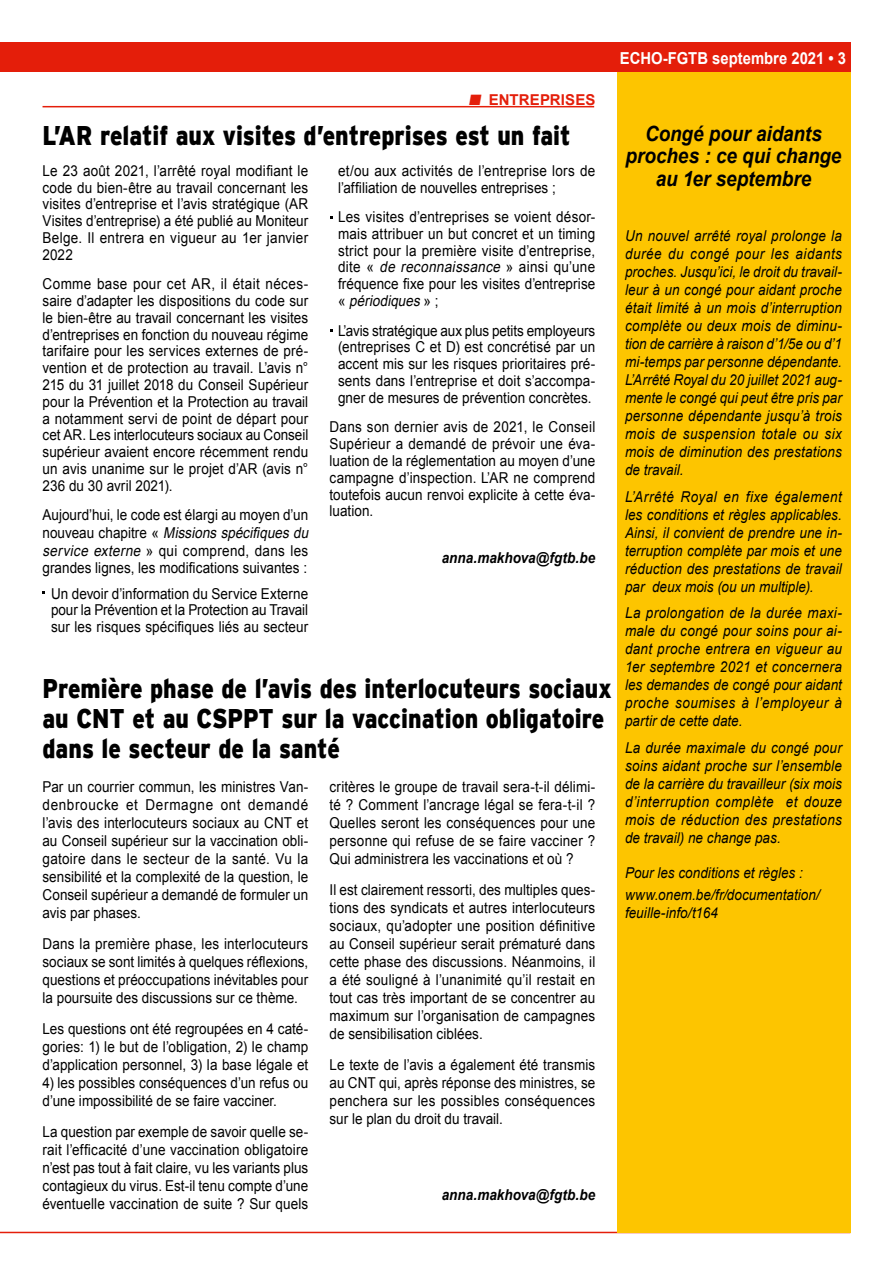
<style>
.page{position:relative;width:893px;height:1263px;background:#fff}
.page>*{position:absolute;margin:0;border:0;box-sizing:border-box;transform-origin:0 0}
.t1{font:900 27px/30px "Interstate";color:#000;scale:.85 1}
.t2{font:italic 700 21px/22.5px "Arial";letter-spacing:-.005em;color:#000;text-align:center;scale:.9 1}
.t3{font:700 16.5px "Arial";color:#fff;scale:.9 1}
.t4{font:15px/16.8px "Arial";letter-spacing:.005em;color:#000;text-align:justify;scale:.9 1}
.t5{font:italic 15px/18px "Arial";letter-spacing:.01em;color:#000;text-align:justify;scale:.9 1}
.t6{font:italic 700 15px "Arial";letter-spacing:.005em;color:#000;scale:.9 1}
.t7{font:700 15px "Arial";letter-spacing:.005em;color:#e41e0a}
.s1{font-style:italic}
</style>
<div class="page">
<div style="left:0;top:43px;width:850px;height:29px;background:#e41e0a"></div>
<hr style="left:0;top:1232px;width:850px;height:1px;background:#e41e0a">
<div style="left:617px;top:72px;width:233px;height:1161px;background:#fdc500"></div>
<hr style="left:43px;top:106px;width:551px;height:1px;background:#e41e0a">
<p class="t3" style="left:620px;top:47px;width:253px">ECHO-FGTB septembre 2021 • 3</p>
<p class="t7" style="left:469px;top:90px;width:128px">■ ENTREPRISES</p>
<h1 class="t1" style="left:43px;top:120px;width:623px">L’AR relatif aux visites d’entreprises est un fait</h1>
<p class="t4" style="left:43px;top:162px;width:297px">Le 23 août 2021, l’arrêté royal modifiant le code du bien-être au travail concernant les visites d’entreprise et l’avis stratégique (AR Visites d’entreprise) a été publié au Moniteur Belge. Il entrera en vigueur au 1er janvier 2022</p>
<p class="t4" style="left:43px;top:276px;width:297px">Comme base pour cet AR, il était néces&shy;saire d’adapter les dispositions du code sur le bien-être au travail concernant les visites d’entreprises en fonction du nouveau régime tarifaire pour les services externes de pré&shy;vention et de protection au travail. L’avis n° 215 du 31 juillet 2018 du Conseil Supérieur pour la Prévention et la Protection au travail a notamment servi de point de départ pour cet AR. Les interlocuteurs sociaux au Conseil supérieur avaient encore récemment rendu un avis unanime sur le projet d’AR (avis n° 236 du 30 avril 2021).</p>
<p class="t4" style="left:43px;top:507px;width:301px;line-height:17.5px;text-align:left">Aujourd’hui, le code est élargi au moyen d’un n o u ve a u c h a p i t re « <span class="s1">Missions spécifiques du service externe</span> » qui comprend, dans les grandes lignes, les modifications suivantes :</p>
<p class="t4" style="left:51px;top:585px;width:287px">Un devoir d’information du Service Externe pour la Prévention et la Protection au Travail sur les risques spécifiques liés au secteur</p>
<p class="t4" style="left:338px;top:162px;width:287px">et/ou aux activités de l’entreprise lors de l’affiliation de nouvelles entreprises ;</p>
<p class="t4" style="left:338px;top:209px;width:287px">Les visites d’entreprises se voient désor&shy;mais attribuer un but concret et un timing strict pour la première visite d’entreprise, d i te « <span class="s1">de reconnaissance</span> » a i n s i q u ’ u n e fréquence fixe pour les visites d’entreprise « <span class="s1">périodiques</span> » ;</p>
<p class="t4" style="left:338px;top:322px;width:287px">L’avis stratégique aux plus petits employeurs (entreprises C et D) est concrétisé par un accent mis sur les risques prioritaires pré&shy;sents dans l’entreprise et doit s’accompa&shy;gner de mesures de prévention concrètes.</p>
<p class="t4" style="left:330px;top:419px;width:297px">Dans son dernier avis de 2021, le Conseil Supérieur a demandé de prévoir une éva&shy;luation de la réglementation au moyen d’une campagne d’inspection. L’AR ne comprend toutefois aucun renvoi explicite à cette éva&shy;luation.</p>
<p class="t6" style="left:442px;top:548px;width:172px">anna.makhova@fgtb.be</p>
<h1 class="t1" style="left:43px;top:673px;width:671px">Première phase de l’avis des interlocuteurs sociaux au CNT et au CSPPT sur la vaccination obligatoire dans le secteur de la santé</h1>
<p class="t4" style="left:43px;top:778px;width:297px;line-height:18px">Par un courrier commun, les ministres Van&shy;denbroucke et Dermagne ont demandé l’avis des interlocuteurs sociaux au CNT et au Conseil supérieur sur la vaccination obli&shy;gatoire dans le secteur de la santé. Vu la sensibilité et la complexité de la question, le Conseil supérieur a demandé de formuler un avis par phases.</p>
<p class="t4" style="left:43px;top:935px;width:297px;line-height:18px">Dans la première phase, les interlocuteurs sociaux se sont limités à quelques réflexions, questions et préoccupations inévitables pour la poursuite des discussions sur ce thème.</p>
<p class="t4" style="left:43px;top:1020px;width:297px;line-height:18px">Les questions ont été regroupées en 4 caté&shy;gories: 1) le but de l’obligation, 2) le champ d’application personnel, 3) la base légale et</p>
<p class="t4" style="left:43px;top:1074px;width:297px;line-height:18px">4) les possibles conséquences d’un refus ou d’une impossibilité de se faire vacciner.</p>
<p class="t4" style="left:43px;top:1122px;width:297px;line-height:18px">La question par exemple de savoir quelle se&shy;rait l’efficacité d’une vaccination obligatoire n’est pas tout à fait claire, vu les variants plus contagieux du virus. Est-il tenu compte d’une éventuelle vaccination de suite ? Sur quels</p>
<p class="t4" style="left:330px;top:778px;width:297px;line-height:18px">critères le groupe de travail sera-t-il délimi&shy;té ? Comment l’ancrage légal se fera-t-il ?<br>Quelles seront les conséquences pour une personne qui refuse de se faire vacciner ?<br>Qui administrera les vaccinations et où ?</p>
<p class="t4" style="left:330px;top:881px;width:297px;line-height:18px">Il est clairement ressorti, des multiples ques&shy;tions des syndicats et autres interlocuteurs sociaux, qu’adopter une position définitive au Conseil supérieur serait prématuré dans cette phase des discussions. Néanmoins, il a été souligné à l’unanimité qu’il restait en tout cas très important de se concentrer au maximum sur l’organisation de campagnes de sensibilisation ciblées.</p>
<p class="t4" style="left:330px;top:1056px;width:297px;line-height:18px">Le texte de l’avis a également été transmis au CNT qui, après réponse des ministres, se penchera sur les possibles conséquences sur le plan du droit du travail.</p>
<p class="t6" style="left:442px;top:1185px;width:172px">anna.makhova@fgtb.be</p>
<h2 class="t2" style="left:626px;top:123px;width:241px">Congé pour aidants proches : ce qui change au 1er septembre</h2>
<p class="t5" style="left:625px;top:227px;width:242px">Un nouvel arrêté royal prolonge la durée du congé pour les aidants proches. Jusqu’ici, le droit du travail&shy;leur à un congé pour aidant proche était limité à un mois d’interruption complète ou deux mois de diminu&shy;tion de carrière à raison d’1/5e ou d’1 mi-temps par personne dépendante.<br>L’Arrêté Royal du 20 juillet 2021 aug&shy;mente le congé qui peut être pris par personne dépendante jusqu’à trois mois de suspension totale ou six mois de diminution des prestations de travail.</p>
<p class="t5" style="left:625px;top:488px;width:242px">L’Arrêté Royal en fixe également les conditions et règles applicables.<br>Ainsi, il convient de prendre une in&shy;terruption complète par mois et une réduction des prestations de travail par deux mois (ou un multiple).</p>
<p class="t5" style="left:625px;top:604px;width:242px">La prolongation de la durée maxi&shy;male du congé pour soins pour ai&shy;dant proche entrera en vigueur au 1er septembre 2021 et concernera les demandes de congé pour aidant proche soumises à l’employeur à partir de cette date.</p>
<p class="t5" style="left:625px;top:739px;width:242px">La durée maximale du congé pour soins aidant proche sur l’ensemble de la carrière du travailleur (six mois d’interruption complète et douze mois de réduction des prestations de travail) ne change pas.</p>
<p class="t5" style="left:625px;top:861px;width:218px;line-height:22.2px">Pour les conditions et règles : www.onem.be/fr/documentation/</p>
<p class="t5" style="left:625px;top:904px;width:105px">feuille-info/t164</p>
</div>
